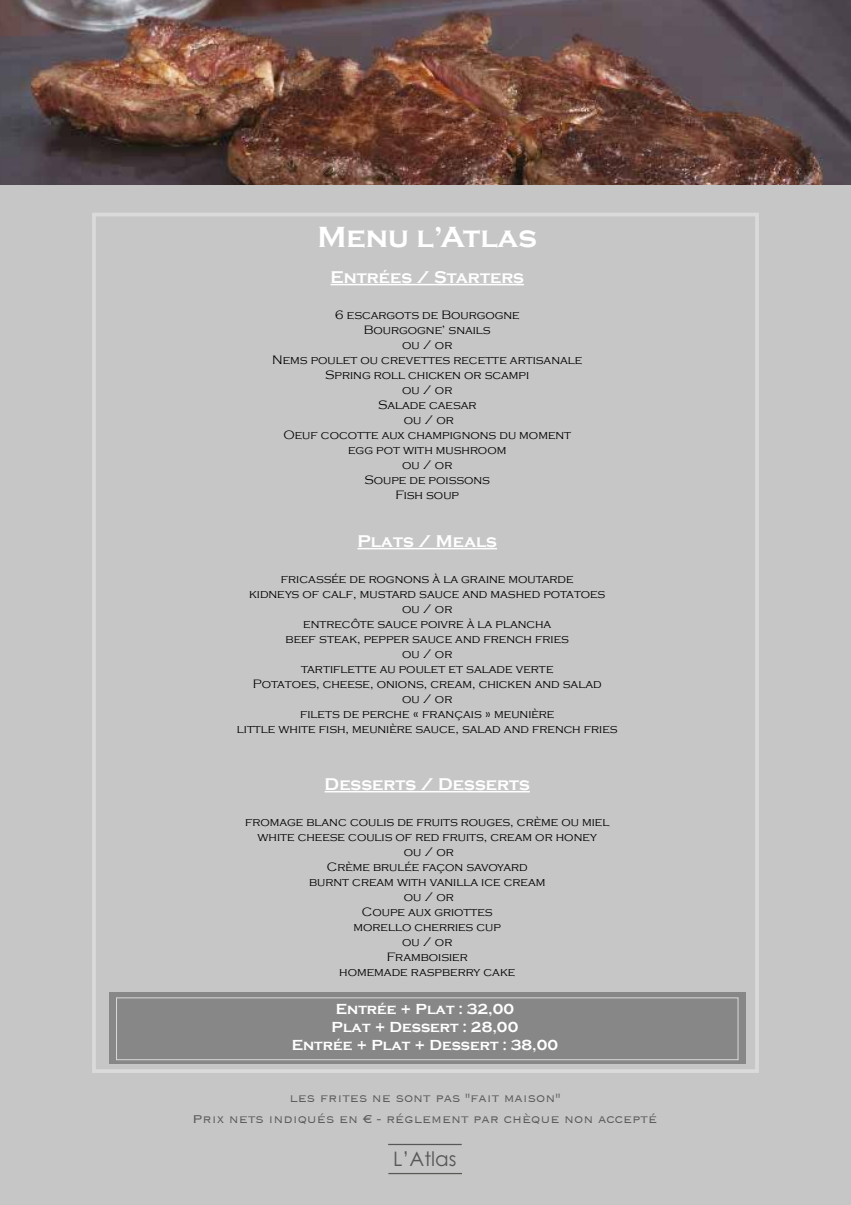
<style>
.page{position:relative;width:851px;height:1205px;background:#fff}
.page>*{position:absolute;margin:0;border:0;box-sizing:border-box;transform-origin:0 0}
.t1{font:700 30px "Copperplate Gothic";color:#fff}
.t2{font:20px "Century Gothic Std";color:#575756}
.t3{font:700 17.5px "Copperplate Gothic";color:#fff}
.t4{font:300 15px/21.2px "Copperplate";color:#575756;text-align:center}
.t5{font:700 15px/18px "Copperplate Gothic";color:#fff;text-align:center}
.t6{font:300 12.5px/15px "Copperplate Gothic";color:#000;text-align:center}
</style>
<div class="page">
<div style="left:0;top:0;width:850px;height:1205px;background:#c6c6c6"></div>
<hr style="left:388px;top:1144px;width:73px;height:1px;background:#575756">
<hr style="left:388px;top:1173px;width:74px;height:1px;background:#575756">
<img style="left:0;top:0;width:850px;height:184px">
<div style="left:92px;top:213px;width:666px;height:860px;border:4px solid #dadada"></div>
<hr style="left:330px;top:284px;width:194px;height:1px;background:#fff">
<hr style="left:357px;top:548px;width:140px;height:1px;background:#fff">
<hr style="left:324px;top:791px;width:206px;height:1px;background:#fff">
<div style="left:109px;top:993px;width:636px;height:71px;background:#878787"></div>
<div style="left:116px;top:997px;width:622px;height:63px;border:1px solid #dadada"></div>
<h1 class="t1" style="left:317px;top:220px;width:221px">Menu l’Atlas</h1>
<h3 class="t3" style="left:330px;top:267px;width:195px">Entrées / Starters</h3>
<p class="t6" style="left:272px;top:307px;width:311px">6 escargots de Bourgogne<br>Bourgogne’ snails<br>ou / or<br>Nems poulet ou crevettes recette artisanale<br>Spring roll chicken or scampi<br>ou / or<br>Salade caesar<br>ou / or<br>Oeuf cocotte aux champignons du moment egg pot with mushroom<br>ou / or<br>Soupe de poissons<br>Fish soup</p>
<h3 class="t3" style="left:357px;top:531px;width:141px">Plats / Meals</h3>
<p class="t6" style="left:237px;top:571px;width:382px">fricassée de rognons à la graine moutarde<br>kidneys of calf, mustard sauce and mashed potatoes<br>ou / or<br>entrecôte sauce poivre à la plancha<br>beef steak, pepper sauce and french fries<br>ou / or<br>tartiflette au poulet et salade verte<br>Potatoes, cheese, onions, cream, chicken and salad<br>ou / or<br>filets de perche « français » meunière<br>little white fish, meunière sauce, salad and french fries</p>
<h3 class="t3" style="left:324px;top:774px;width:207px">Desserts / Desserts</h3>
<p class="t6" style="left:245px;top:814px;width:366px">fromage blanc coulis de fruits rouges, crème ou miel white cheese coulis of red fruits, cream or honey<br>ou / or<br>Crème brulée façon savoyard<br>burnt cream with vanilla ice cream<br>ou / or<br>Coupe aux griottes<br>morello cherries cup<br>ou / or<br>Framboisier<br>homemade raspberry cake</p>
<p class="t5" style="left:291px;top:1000px;width:268px">Entrée + Plat : 32,00<br>Plat + Dessert : 28,00<br>Entrée + Plat + Dessert : 38,00</p>
<p class="t4" style="left:192px;top:1086px;width:466px">les frites ne sont pas "fait maison"<br>Prix nets indiqués en € - réglement par chèque non accepté</p>
<h2 class="t2" style="left:393px;top:1147px;width:65px">L’Atlas</h2>
</div>
